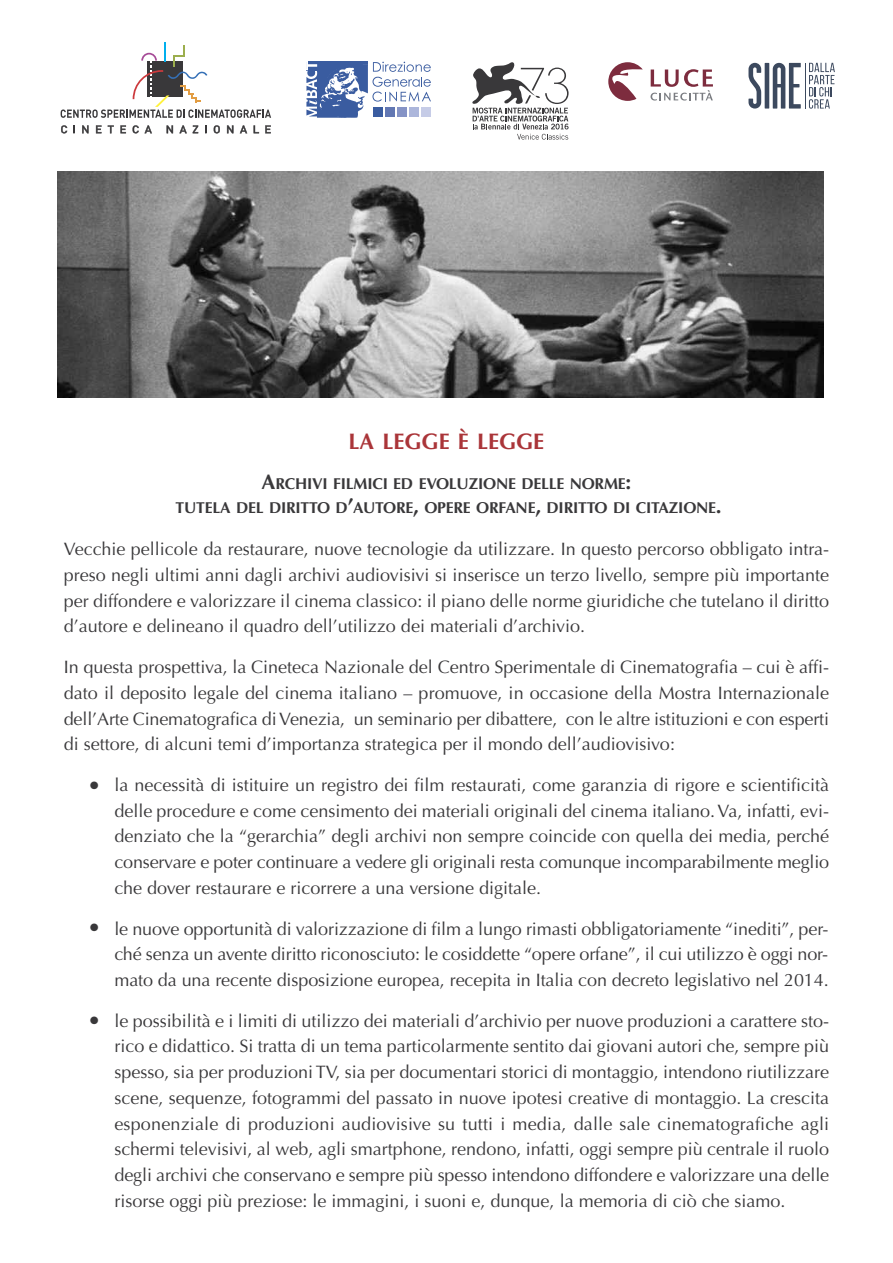
<style>
.page{position:relative;width:893px;height:1263px;background:#fff}
.page>*{position:absolute;margin:0;border:0;box-sizing:border-box;transform-origin:0 0}
.t1{font:700 22.5px "Optima";color:#aa3539}
.t2{font:22.5px "Optima";color:#39383a}
.t3{font:18px/25.7px "Optima";color:#39383a;text-align:justify}
.t4{font:700 15.75px/23.7px "Optima";letter-spacing:-.015em;color:#39383a;text-align:center}
.s1{font-size:21px}
</style>
<div class="page">
<hr style="left:164px;top:42px;width:2px;height:20px;background:#00afed">
<svg style="left:61px;top:46px;width:210px;height:72px"></svg>
<svg style="left:61px;top:125px;width:6px;height:8px"></svg>
<svg style="left:73px;top:125px;width:2px;height:8px"></svg>
<svg style="left:82px;top:125px;width:7px;height:8px"></svg>
<svg style="left:96px;top:125px;width:6px;height:8px"></svg>
<svg style="left:108px;top:125px;width:6px;height:8px"></svg>
<svg style="left:120px;top:125px;width:6px;height:8px"></svg>
<svg style="left:133px;top:125px;width:19px;height:8px"></svg>
<svg style="left:167px;top:125px;width:6px;height:8px"></svg>
<svg style="left:179px;top:125px;width:8px;height:8px"></svg>
<svg style="left:193px;top:125px;width:5px;height:8px"></svg>
<svg style="left:205px;top:125px;width:2px;height:8px"></svg>
<svg style="left:214px;top:125px;width:6px;height:8px"></svg>
<svg style="left:227px;top:125px;width:7px;height:8px"></svg>
<svg style="left:240px;top:125px;width:7px;height:8px"></svg>
<svg style="left:253px;top:125px;width:6px;height:8px"></svg>
<svg style="left:265px;top:125px;width:6px;height:8px"></svg>
<svg style="left:306px;top:61px;width:125px;height:57px"></svg>
<svg style="left:472px;top:62px;width:97px;height:78px"></svg>
<svg style="left:650px;top:69px;width:63px;height:32px"></svg>
<svg style="left:608px;top:62px;width:35px;height:39px"></svg>
<hr style="left:765px;top:63px;width:4px;height:46px;background:#3c495e">
<svg style="left:773px;top:63px;width:28px;height:46px"></svg>
<svg style="left:748px;top:63px;width:13px;height:46px"></svg>
<svg style="left:809px;top:63px;width:26px;height:46px"></svg>
<hr style="left:805px;top:63px;width:1px;height:46px;background:#3c495e">
<img style="left:58px;top:171px;width:765px;height:226px">
<p class="t1" style="left:349px;top:428px;width:197px">LA LEGGE È LEGGE</p>
<p class="t4" style="left:176px;top:472px;width:548px"><span class="s1">A</span>RCHIVI FILMICI ED EVOLUZIONE DELLE NORME<span class="s1">:<br></span>TUTELA DEL DIRITTO D<span class="s1">’</span>AUTORE<span class="s1">,</span> OPERE ORFANE<span class="s1">,</span> DIRITTO DI CITAZIONE<span class="s1">.</span></p>
<p class="t3" style="left:64px;top:537px;width:767px">Vecchie pellicole da restaurare, nuove tecnologie da utilizzare. In questo percorso obbligato intra&shy;preso negli ultimi anni dagli archivi audiovisivi si inserisce un terzo livello, sempre più importante per diffondere e valorizzare il cinema classico: il piano delle norme giuridiche che tutelano il diritto d’autore e delineano il quadro dell’utilizzo dei materiali d’archivio.</p>
<p class="t3" style="left:64px;top:654px;width:767px">In questa prospettiva, la Cineteca Nazionale del Centro Sperimentale di Cinematografia – cui è affi&shy;dato il deposito legale del cinema italiano – promuove, in occasione della Mostra Internazionale dell’Arte Cinematografica diVenezia, un seminario per dibattere, con le altre istituzioni e con esperti di settore, di alcuni temi d’importanza strategica per il mondo dell’audiovisivo:</p>
<p class="t3" style="left:114px;top:772px;width:716px">la necessità di istituire un registro dei film restaurati, come garanzia di rigore e scientificità delle procedure e come censimento dei materiali originali del cinema italiano.Va, infatti, evi&shy;denziato che la “gerarchia” degli archivi non sempre coincide con quella dei media, perché conservare e poter continuare a vedere gli originali resta comunque incomparabilmente meglio che dover restaurare e ricorrere a una versione digitale.</p>
<p class="t3" style="left:114px;top:916px;width:716px">le nuove opportunità di valorizzazione di film a lungo rimasti obbligatoriamente “inediti”, per&shy;ché senza un avente diritto riconosciuto: le cosiddette “opere orfane”, il cui utilizzo è oggi nor&shy;mato da una recente disposizione europea, recepita in Italia con decreto legislativo nel 2014.</p>
<p class="t3" style="left:114px;top:1008px;width:716px">le possibilità e i limiti di utilizzo dei materiali d’archivio per nuove produzioni a carattere sto&shy;rico e didattico. Si tratta di un tema particolarmente sentito dai giovani autori che, sempre più spesso, sia per produzioni TV, sia per documentari storici di montaggio, intendono riutilizzare scene, sequenze, fotogrammi del passato in nuove ipotesi creative di montaggio. La crescita esponenziale di produzioni audiovisive su tutti i media, dalle sale cinematografiche agli schermi televisivi, al web, agli smartphone, rendono, infatti, oggi sempre più centrale il ruolo degli archivi che conservano e sempre più spesso intendono diffondere e valorizzare una delle risorse oggi più preziose: le immagini, i suoni e, dunque, la memoria di ciò che siamo.</p>
<p class="t2" style="left:87px;top:772px;width:15px">•</p>
<p class="t2" style="left:87px;top:915px;width:15px">•</p>
<p class="t2" style="left:87px;top:1007px;width:15px">•</p>
</div>
